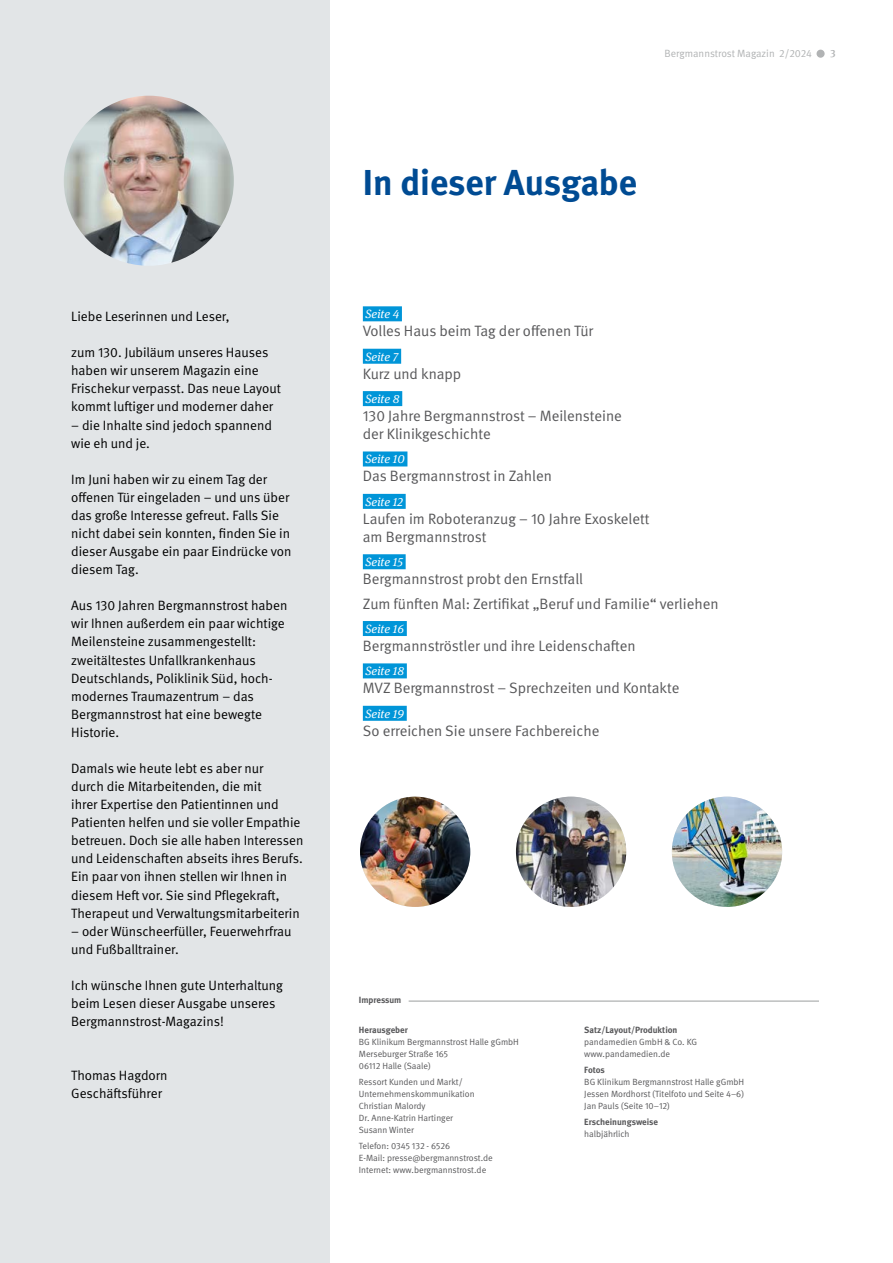
<style>
.page{position:relative;width:893px;height:1263px;background:#fff}
.page>*{position:absolute;margin:0;border:0;box-sizing:border-box;transform-origin:0 0}
.t1{font:700 36px "DGUV Meta";color:#004b93}
.t2{font:15px/18px "DGUV Meta";color:#58585a}
.t3{font:13.5px/18.1px "DGUV Meta";color:#000}
.t4{font:italic 12px "DGUV Meta Serif";color:#fff}
.t5{font:10.5px "DGUV Meta";letter-spacing:-.005em;color:#b1b3b4}
.t6{font:500 10.5px "DGUV Meta Serif";color:#b1b3b4}
.t7{font:9px/12px "DGUV Meta";color:#58585a}
.t8{font:700 9px "DGUV Meta";color:#58585a}
</style>
<div class="page">
<div style="left:816px;top:50px;width:9px;height:8px;background:#b1b3b4;border-radius:50%"></div>
<div style="left:0;top:0;width:330px;height:1263px;background:#e2e5e7"></div>
<img style="left:64px;top:96px;width:170px;height:170px;border-radius:85px">
<img style="left:360px;top:797px;width:110px;height:110px;border-radius:55px">
<img style="left:516px;top:797px;width:110px;height:110px;border-radius:55px">
<img style="left:672px;top:797px;width:110px;height:110px;border-radius:55px">
<hr style="left:409px;top:1001px;width:410px;height:1px;background:#9c9e9f">
<div style="left:363px;top:306px;width:39px;height:15px;background:#0095d8"></div>
<div style="left:363px;top:349px;width:38px;height:15px;background:#0095d8"></div>
<div style="left:363px;top:391px;width:39px;height:15px;background:#0095d8"></div>
<div style="left:363px;top:451px;width:44px;height:15px;background:#0095d8"></div>
<div style="left:363px;top:494px;width:43px;height:15px;background:#0095d8"></div>
<div style="left:363px;top:554px;width:43px;height:15px;background:#0095d8"></div>
<div style="left:363px;top:621px;width:44px;height:15px;background:#0095d8"></div>
<div style="left:363px;top:663px;width:44px;height:15px;background:#0095d8"></div>
<div style="left:363px;top:706px;width:44px;height:15px;background:#0095d8"></div>
<p class="t3" style="left:71px;top:308px;width:160px">Liebe Leserinnen und Leser,</p>
<p class="t3" style="left:71px;top:344px;width:211px">zum 130. Jubiläum unseres Hauses haben wir unserem Magazin eine Frischekur verpasst. Das neue Layout kommt luftiger und moderner daher</p>
<p class="t3" style="left:71px;top:416px;width:202px">– die Inhalte sind jedoch spannend wie eh und je.</p>
<p class="t3" style="left:71px;top:470px;width:222px">Im Juni haben wir zu einem Tag der offenen Tür eingeladen – und uns über das große Interesse gefreut. Falls Sie nicht dabei sein konnten, finden Sie in dieser Ausgabe ein paar Eindrücke von diesem Tag.</p>
<p class="t3" style="left:71px;top:597px;width:218px">Aus 130 Jahren Bergmannstrost haben wir Ihnen außerdem ein paar wichtige<br>Meilensteine zusammengestellt: zweitältestes Unfallkrankenhaus<br>Deutschlands, Poliklinik Süd, hoch&shy;modernes Traumazentrum – das<br>Bergmannstrost hat eine bewegte<br>Historie.</p>
<p class="t3" style="left:71px;top:759px;width:234px">Damals wie heute lebt es aber nur<br>durch die Mitarbeitenden, die mit<br>ihrer Expertise den Patientinnen und Patienten helfen und sie voller Empathie betreuen. Doch sie alle haben Interessen und Leidenschaften abseits ihres Berufs.<br>Ein paar von ihnen stellen wir Ihnen in diesem Heft vor. Sie sind Pflegekraft, Therapeut und Verwaltungsmitarbeiterin</p>
<p class="t3" style="left:71px;top:922px;width:222px">– oder Wünscheerfüller, Feuerwehrfrau und Fußballtrainer.</p>
<p class="t3" style="left:71px;top:976px;width:213px">Ich wünsche Ihnen gute Unterhaltung beim Lesen dieser Ausgabe unseres<br>Bergmannstrost-Magazins!</p>
<p class="t3" style="left:71px;top:1067px;width:98px">Thomas Hagdorn<br>Geschäftsführer</p>
<p class="t5" style="left:665px;top:47px;width:149px">Bergmannstrost Magazin 2/2024</p>
<p class="t6" style="left:831px;top:47px;width:7px">3</p>
<h1 class="t1" style="left:363px;top:161px;width:276px">In dieser Ausgabe</h1>
<p class="t4" style="left:366px;top:307px;width:35px">Seite 4</p>
<p class="t2" style="left:363px;top:322px;width:232px">Volles Haus beim Tag der offenen Tür</p>
<p class="t4" style="left:366px;top:350px;width:34px">Seite 7</p>
<p class="t2" style="left:363px;top:365px;width:100px">Kurz und knapp</p>
<p class="t4" style="left:366px;top:392px;width:35px">Seite 8</p>
<p class="t2" style="left:363px;top:407px;width:261px">130 Jahre Bergmannstrost – Meilensteine der Klinikgeschichte</p>
<p class="t4" style="left:366px;top:452px;width:41px">Seite 10</p>
<p class="t2" style="left:363px;top:468px;width:191px">Das Bergmannstrost in Zahlen</p>
<p class="t4" style="left:366px;top:495px;width:39px">Seite 12</p>
<p class="t2" style="left:363px;top:510px;width:288px">Laufen im Roboteranzug – 10 Jahre Exoskelett am Bergmannstrost</p>
<p class="t4" style="left:366px;top:555px;width:39px">Seite 15</p>
<p class="t2" style="left:363px;top:567px;width:357px;line-height:24.3px">Bergmannstrost probt den Ernstfall<br>Zum fünften Mal: Zertifikat „Beruf und Familie“ verliehen</p>
<p class="t4" style="left:366px;top:622px;width:40px">Seite 16</p>
<p class="t2" style="left:363px;top:637px;width:274px">Bergmannströstler und ihre Leidenschaften</p>
<p class="t4" style="left:366px;top:664px;width:40px">Seite 18</p>
<p class="t2" style="left:363px;top:679px;width:318px">MVZ Bergmannstrost – Sprechzeiten und Kontakte</p>
<p class="t4" style="left:366px;top:707px;width:40px">Seite 19</p>
<p class="t2" style="left:363px;top:722px;width:238px">So erreichen Sie unsere Fachbereiche</p>
<p class="t8" style="left:359px;top:994px;width:44px">Impressum</p>
<p class="t8" style="left:359px;top:1024px;width:50px">Herausgeber</p>
<p class="t7" style="left:359px;top:1036px;width:161px">BG Klinikum Bergmannstrost Halle gGmbH<br>Merseburger Straße 165<br>06112 Halle (Saale)</p>
<p class="t7" style="left:359px;top:1076px;width:117px">Ressort Kunden und Markt/<br>Unternehmenskommunikation<br>Christian Malordy<br>Dr. Anne-Katrin Hartinger<br>Susann Winter</p>
<p class="t7" style="left:359px;top:1140px;width:135px">Telefon: 0345 132 - 6526<br>E-Mail: presse@bergmannstrost.de<br>Internet: www.bergmannstrost.de</p>
<p class="t8" style="left:584px;top:1024px;width:95px">Satz/Layout/Produktion</p>
<p class="t7" style="left:584px;top:1036px;width:114px">pandamedien GmbH &amp; Co. KG www.pandamedien.de</p>
<p class="t8" style="left:584px;top:1065px;width:22px">Fotos</p>
<p class="t7" style="left:584px;top:1076px;width:161px;text-align:justify">BG Klinikum Bergmannstrost Halle gGmbH Jessen Mordhorst (Titelfoto und Seite 4–6)<br>Jan Pauls (Seite 10–12)</p>
<p class="t8" style="left:584px;top:1117px;width:75px">Erscheinungsweise</p>
<p class="t7" style="left:584px;top:1128px;width:47px">halbjährlich</p>
</div>
